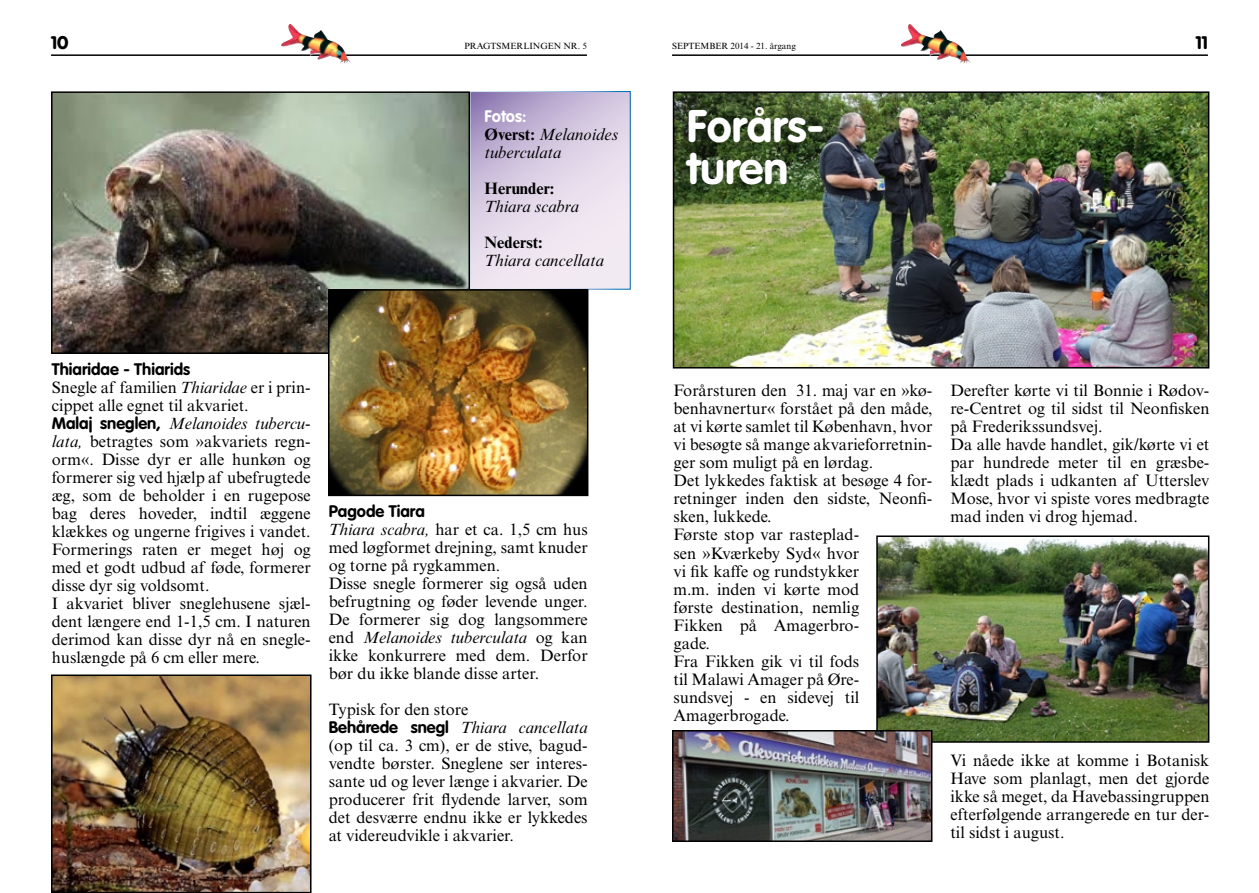
<style>
.page{position:relative;width:1259px;height:893px;background:#fff}
.page>*{position:absolute;margin:0;border:0;box-sizing:border-box;transform-origin:0 0}
.t1{font:700 45px/42px "VAG Rounded Std";color:#fff}
.t2{font:900 18px "VAG Rounded Std";color:#000}
.t3{font:16.5px/18px "Times New Roman MT Std";color:#000}
.t4{font:italic 16.5px/18px "Times New Roman MT Std";color:#000}
.t5{font:700 16.5px "VAG Rounded Std";color:#000}
.t6{font:700 16.5px "Times New Roman MT Std";color:#000}
.t7{font:700 16.5px "VAG Rounded Std";color:#fff}
.t8{font:9px "Times New Roman MT Std";color:#000}
.s1{font-weight:700;font-style:normal}
.s2{font-style:italic}
.s3{font-family:"VAG Rounded Std";font-weight:700}
</style>
<div class="page">
<hr style="left:51px;top:54px;width:536px;height:2px;background:#000">
<img style="left:280px;top:24px;width:71px;height:39px">
<hr style="left:672px;top:54px;width:536px;height:2px;background:#000">
<img style="left:900px;top:24px;width:71px;height:40px">
<img style="left:676px;top:94px;width:530px;height:272px">
<div style="left:673px;top:91px;width:536px;height:278px;border:2px solid #000"></div>
<img style="left:879px;top:538px;width:327px;height:202px">
<div style="left:876px;top:535px;width:333px;height:208px;border:2px solid #000"></div>
<img style="left:675px;top:733px;width:254px;height:106px">
<div style="left:672px;top:730px;width:260px;height:112px;border:2px solid #000"></div>
<img style="left:54px;top:677px;width:254px;height:213px">
<div style="left:51px;top:674px;width:260px;height:219px;border:2px solid #000"></div>
<svg style="left:472px;top:94px;width:156px;height:193px;background:#dcd0e5"></svg>
<div style="left:470px;top:92px;width:160px;height:197px;border:1px solid #fff"></div>
<img style="left:54px;top:94px;width:413px;height:257px">
<div style="left:51px;top:91px;width:419px;height:263px;border:2px solid #000"></div>
<img style="left:331px;top:292px;width:254px;height:201px">
<div style="left:328px;top:289px;width:260px;height:207px;border:2px solid #000"></div>
<p class="t2" style="left:51px;top:32px;width:19px">10</p>
<p class="t8" style="left:464px;top:41px;width:124px">PRAGTSMERLINGEN NR. 5</p>
<p class="t8" style="left:672px;top:41px;width:125px">SEPTEMBER 2014 - 21. årgang</p>
<p class="t2" style="left:1196px;top:32px;width:7px">11</p>
<p class="t7" style="left:484px;top:106px;width:44px">Fotos:</p>
<p class="t4" style="left:484px;top:125px;width:135px"><span class="s1">Øverst:</span> Melanoides tuberculata</p>
<p class="t6" style="left:484px;top:178px;width:71px">Herunder:</p>
<p class="t4" style="left:484px;top:197px;width:96px">Thiara scabra</p>
<p class="t6" style="left:484px;top:232px;width:60px">Nederst:</p>
<p class="t4" style="left:484px;top:251px;width:121px">Thiara cancellata</p>
<p class="t5" style="left:52px;top:360px;width:140px">Thiaridae - Thiarids</p>
<p class="t3" style="left:52px;top:379px;width:260px">Snegle af familien <span class="s2">Thiaridae</span> er i prin&shy;cippet alle egnet til akvariet.<br><span class="s3">Malaj sneglen,</span> <span class="s2">Melanoides tubercu&shy;lata,</span> betragtes som »akvariets regn&shy;orm«. Disse dyr er alle hunkøn og formerer sig ved hjælp af ubefrugtede æg, som de beholder i en rugepose bag deres hoveder, indtil æggene klækkes og ungerne frigives i vandet.<br>Formerings raten er meget høj og med et godt udbud af føde, formerer disse dyr sig voldsomt.<br>I akvariet bliver sneglehusene sjæl&shy;dent længere end 1-1,5 cm. I naturen derimod kan disse dyr nå en snegle&shy;huslængde på 6 cm eller mere.</p>
<p class="t5" style="left:329px;top:502px;width:98px">Pagode Tiara</p>
<p class="t3" style="left:329px;top:521px;width:260px"><span class="s2">Thiara scabra,</span> har et ca. 1,5 cm hus med løgformet drejning, samt knuder og torne på rygkammen.<br>Disse snegle formerer sig også uden befrugtning og føder levende unger.<br>De formerer sig dog langsommere end <span class="s2">Melanoides tuberculata</span> og kan ikke konkurrere med dem. Derfor bør du ikke blande disse arter.</p>
<p class="t3" style="left:329px;top:701px;width:260px">Typisk for den store<br><span class="s3">Behårede snegl</span> <span class="s2">Thiara cancellata </span>(op til ca. 3 cm), er de stive, bagud&shy;vendte børster. Sneglene ser interes&shy;sante ud og lever længe i akvarier. De producerer frit flydende larver, som det desværre endnu ikke er lykkedes at videreudvikle i akvarier.</p>
<h1 class="t1" style="left:687px;top:106px;width:139px">Forårs&shy;turen</h1>
<p class="t3" style="left:673px;top:381px;width:260px">Forårsturen den 31. maj var en »kø&shy;benhavnertur« forstået på den måde, at vi kørte samlet til København, hvor vi besøgte så mange akvarieforretnin&shy;ger som muligt på en lørdag.<br>Det lykkedes faktisk at besøge 4 for&shy;retninger inden den sidste, Neonfi&shy;sken, lukkede.<br>Første stop var rasteplad-<br>sen »Kværkeby Syd« hvor<br>vi fik kaffe og rundstykker<br>m.m. inden vi kørte mod<br>første destination, nemlig<br>Fikken på Ama-ger-bro-<br>gade.<br>Fra Fikken gik vi til fods<br>til Malawi Amager på Øre-<br>sundsvej - en sidevej til<br>Amagerbrogade.</p>
<p class="t3" style="left:950px;top:381px;width:260px">Derefter kørte vi til Bonnie i Rødov&shy;re-Centret og til sidst til Neonfisken på Frederikssundsvej.<br>Da alle havde handlet, gik/kørte vi et par hundrede meter til en græsbe&shy;klædt plads i udkanten af Utterslev Mose, hvor vi spiste vores medbragte mad inden vi drog hjemad.</p>
<p class="t3" style="left:950px;top:751px;width:260px;text-align:justify">Vi nåede ikke at komme i Botanisk Have som planlagt, men det gjorde ikke så meget, da Havebassingruppen efterfølgende arrangerede en tur der&shy;til sidst i august.</p>
</div>
